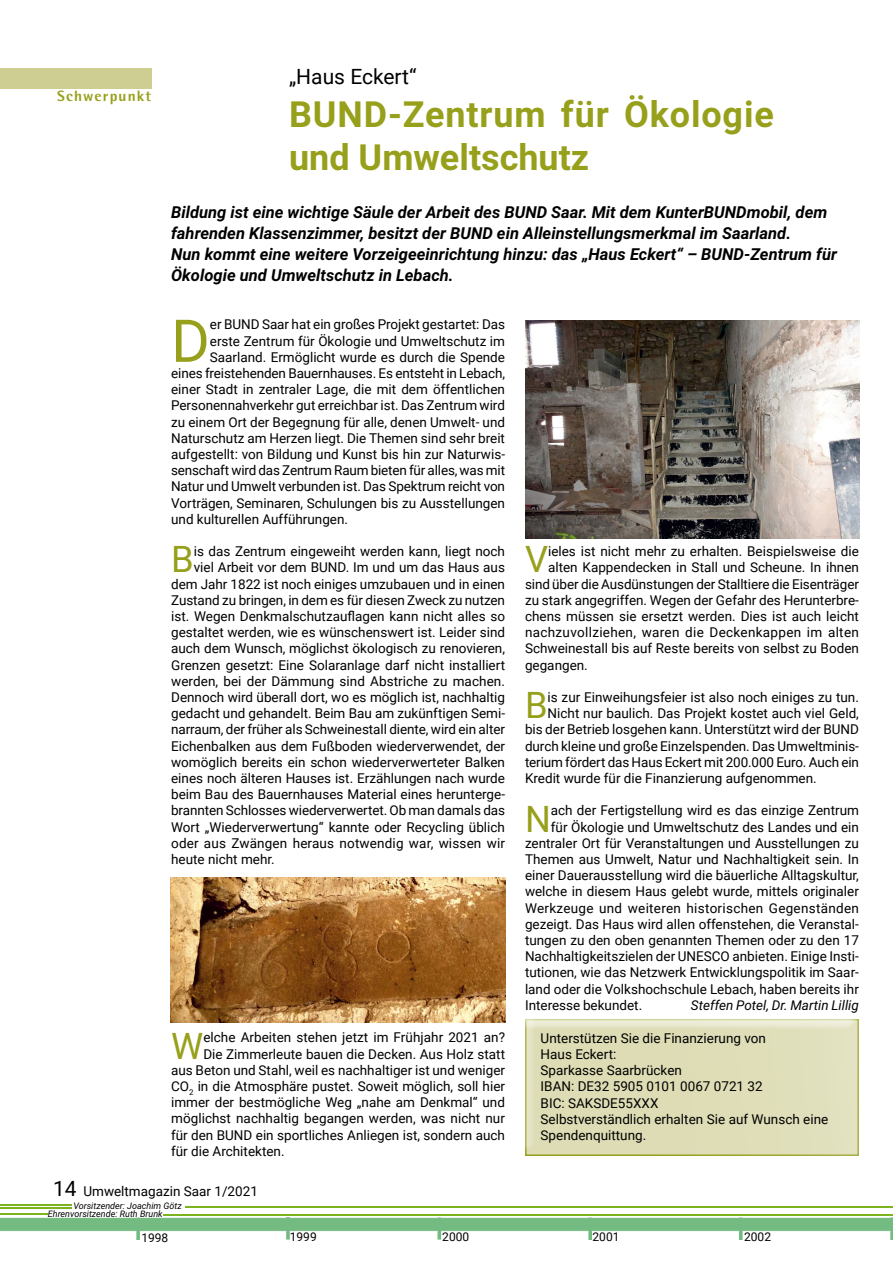
<style>
.page{position:relative;width:893px;height:1263px;background:#fff}
.page>*{position:absolute;margin:0;border:0;box-sizing:border-box;transform-origin:0 0}
.t1{font:59.1px "Roboto";color:#97a01b}
.t2{font:36.3px "Roboto";color:#97a01b}
.t3{font:700 36px/43.2px "Roboto";letter-spacing:.025em;color:#97a01b}
.t4{font:21px "Roboto";color:#000}
.t5{font:italic 700 16.5px/21px "Roboto";color:#000}
.t6{font:800 15px "Agfa Rotis Semisans";letter-spacing:.075em;color:#97a01b}
.t7{font:13.5px/16.2px "Roboto";color:#000}
.t8{font:13.5px "Roboto";letter-spacing:.025em;color:#000}
.t9{font:13.5px "Roboto";letter-spacing:.02em;color:#000}
.t10{font:italic 13.5px "Roboto";color:#000}
.t11{font:12px "Roboto";color:#000}
.t12{font:italic 9px "Roboto";color:#000}
.s1{font-size:21px}
</style>
<div class="page">
<div style="left:0;top:68px;width:151px;height:20px;background:#cecd92"></div>
<img style="left:0;top:1218px;width:893px;height:21px">
<hr style="left:0;top:1207px;width:71px;height:2px;background:#7ab51d">
<hr style="left:0;top:1204px;width:71px;height:1px;background:#7ab51d">
<hr style="left:0;top:1213px;width:48px;height:2px;background:#7ab51d">
<hr style="left:163px;top:1214px;width:730px;height:1px;background:#7ab51d">
<hr style="left:185px;top:1206px;width:708px;height:2px;background:#7ab51d">
<div style="left:519px;top:1012px;width:351px;height:144px;background:#000;opacity:.75"></div>
<img style="left:525px;top:320px;width:334px;height:218px">
<img style="left:171px;top:877px;width:334px;height:145px">
<p class="t6" style="left:57px;top:87px;width:95px">Schwerpunkt</p>
<h3 class="t4" style="left:289px;top:62px;width:129px">„Haus Eckert“</h3>
<h3 class="t3" style="left:289px;top:91px;width:486px">BUND-Zentrum für Ökologie und Umweltschutz</h3>
<p class="t5" style="left:171px;top:201px;width:667px">Bildung ist eine wichtige Säule der Arbeit des BUND Saar. Mit dem KunterBUNDmobil, dem fahrenden Klassenzimmer, besitzt der BUND ein Alleinstellungsmerkmal im Saarland.<br>Nun kommt eine weitere Vorzeigeeinrichtung hinzu: das „Haus Eckert“ – BUND-Zentrum für Ökologie und Umweltschutz in Lebach.</p>
<h1 class="t1" style="left:171px;top:299px;width:40px">D</h1>
<p class="t7" style="left:210px;top:316px;width:297px">er BUND Saar hat ein großes Projekt gestartet: Das</p>
<p class="t7" style="left:210px;top:332px;width:297px">erste Zentrum für Ökologie und Umweltschutz im</p>
<p class="t7" style="left:210px;top:348px;width:297px">Saarland. Ermöglicht wurde es durch die Spende</p>
<p class="t7" style="left:171px;top:365px;width:335px">eines freistehenden Bauernhauses. Es entsteht in Lebach,</p>
<p class="t7" style="left:171px;top:381px;width:335px">einer Stadt in zentraler Lage, die mit dem öffentlichen</p>
<p class="t7" style="left:171px;top:397px;width:335px">Personennahverkehr gut erreichbar ist. Das Zentrum wird</p>
<p class="t7" style="left:171px;top:413px;width:335px">zu einem Ort der Begegnung für alle, denen Umwelt- und</p>
<p class="t7" style="left:171px;top:429px;width:335px">Naturschutz am Herzen liegt. Die Themen sind sehr breit</p>
<p class="t7" style="left:171px;top:446px;width:335px">aufgestellt: von Bildung und Kunst bis hin zur Naturwis-</p>
<p class="t7" style="left:171px;top:462px;width:335px">senschaft wird das Zentrum Raum bieten für alles, was mit</p>
<p class="t7" style="left:171px;top:478px;width:335px">Natur und Umwelt verbunden ist. Das Spektrum reicht von</p>
<p class="t7" style="left:171px;top:494px;width:335px">Vorträgen, Seminaren, Schulungen bis zu Ausstellungen</p>
<p class="t7" style="left:171px;top:510px;width:178px">und kulturellen Aufführungen.</p>
<h2 class="t2" style="left:171px;top:534px;width:24px">B</h2>
<p class="t7" style="left:194px;top:543px;width:313px">is das Zentrum eingeweiht werden kann, liegt noch</p>
<p class="t7" style="left:194px;top:559px;width:313px">viel Arbeit vor dem BUND. Im und um das Haus aus</p>
<p class="t7" style="left:171px;top:575px;width:335px">dem Jahr 1822 ist noch einiges umzubauen und in einen</p>
<p class="t7" style="left:171px;top:591px;width:335px">Zustand zu bringen, in dem es für diesen Zweck zu nutzen</p>
<p class="t7" style="left:171px;top:608px;width:335px">ist. Wegen Denkmalschutzauflagen kann nicht alles so</p>
<p class="t7" style="left:171px;top:624px;width:335px">gestaltet werden, wie es wünschenswert ist. Leider sind</p>
<p class="t7" style="left:171px;top:640px;width:335px">auch dem Wunsch, möglichst ökologisch zu renovieren,</p>
<p class="t7" style="left:171px;top:656px;width:335px">Grenzen gesetzt: Eine Solaranlage darf nicht installiert</p>
<p class="t7" style="left:171px;top:672px;width:335px">werden, bei der Dämmung sind Abstriche zu machen.</p>
<p class="t7" style="left:171px;top:689px;width:335px">Dennoch wird überall dort, wo es möglich ist, nachhaltig</p>
<p class="t7" style="left:171px;top:705px;width:335px">gedacht und gehandelt. Beim Bau am zukünftigen Semi-</p>
<p class="t7" style="left:171px;top:721px;width:335px">narraum, der früher als Schweinestall diente, wird ein alter</p>
<p class="t7" style="left:171px;top:737px;width:335px">Eichenbalken aus dem Fußboden wiederverwendet, der</p>
<p class="t7" style="left:171px;top:753px;width:335px">womöglich bereits ein schon wiederverwerteter Balken</p>
<p class="t7" style="left:171px;top:770px;width:335px">eines noch älteren Hauses ist. Erzählungen nach wurde</p>
<p class="t7" style="left:171px;top:786px;width:335px">beim Bau des Bauernhauses Material eines herunterge-</p>
<p class="t7" style="left:171px;top:802px;width:335px">brannten Schlosses wiederverwertet. Ob man damals das</p>
<p class="t7" style="left:171px;top:818px;width:335px">Wort „Wiederverwertung“ kannte oder Recycling üblich</p>
<p class="t7" style="left:171px;top:834px;width:335px">oder aus Zwängen heraus notwendig war, wissen wir</p>
<p class="t7" style="left:171px;top:851px;width:105px">heute nicht mehr.</p>
<h2 class="t2" style="left:171px;top:1020px;width:34px">W</h2>
<p class="t7" style="left:203px;top:1029px;width:303px">elche Arbeiten stehen jetzt im Frühjahr 2021 an?</p>
<p class="t7" style="left:203px;top:1045px;width:303px">Die Zimmerleute bauen die Decken. Aus Holz statt</p>
<p class="t7" style="left:171px;top:1061px;width:335px">aus Beton und Stahl, weil es nachhaltiger ist und weniger</p>
<p class="t7" style="left:171px;top:1077px;width:335px">CO<sub>2</sub> in die Atmosphäre pustet. Soweit möglich, soll hier</p>
<p class="t7" style="left:171px;top:1094px;width:335px">immer der bestmögliche Weg „nahe am Denkmal“ und</p>
<p class="t7" style="left:171px;top:1110px;width:335px">möglichst nachhaltig begangen werden, was nicht nur</p>
<p class="t7" style="left:171px;top:1126px;width:335px">für den BUND ein sportliches Anliegen ist, sondern auch</p>
<p class="t7" style="left:171px;top:1142px;width:115px">für die Architekten.</p>
<h2 class="t2" style="left:525px;top:534px;width:25px">V</h2>
<p class="t7" style="left:548px;top:543px;width:312px">ieles ist nicht mehr zu erhalten. Beispielsweise die</p>
<p class="t7" style="left:548px;top:559px;width:312px">alten Kappendecken in Stall und Scheune. In ihnen</p>
<p class="t7" style="left:525px;top:575px;width:335px">sind über die Ausdünstungen der Stalltiere die Eisenträger</p>
<p class="t7" style="left:525px;top:591px;width:335px">zu stark angegriffen. Wegen der Gefahr des Herunterbre-</p>
<p class="t7" style="left:525px;top:607px;width:335px">chens müssen sie ersetzt werden. Dies ist auch leicht</p>
<p class="t8" style="left:525px;top:623px;width:335px">nachzuvollziehen, waren die Deckenkappen im alten</p>
<p class="t7" style="left:525px;top:640px;width:335px">Schweinestall bis auf Reste bereits von selbst zu Boden</p>
<p class="t7" style="left:525px;top:656px;width:64px">gegangen.</p>
<h2 class="t2" style="left:525px;top:680px;width:24px">B</h2>
<p class="t7" style="left:548px;top:688px;width:313px">is zur Einweihungsfeier ist also noch einiges zu tun.</p>
<p class="t7" style="left:548px;top:705px;width:313px">Nicht nur baulich. Das Projekt kostet auch viel Geld,</p>
<p class="t7" style="left:525px;top:721px;width:335px">bis der Betrieb losgehen kann. Unterstützt wird der BUND</p>
<p class="t7" style="left:525px;top:737px;width:335px">durch kleine und große Einzelspenden. Das Umweltminis-</p>
<p class="t7" style="left:525px;top:753px;width:335px">terium fördert das Haus Eckert mit 200.000 Euro. Auch ein</p>
<p class="t7" style="left:525px;top:769px;width:293px">Kredit wurde für die Finanzierung aufgenommen.</p>
<h2 class="t2" style="left:525px;top:793px;width:27px">N</h2>
<p class="t7" style="left:551px;top:802px;width:310px">ach der Fertigstellung wird es das einzige Zentrum</p>
<p class="t7" style="left:551px;top:818px;width:310px">für Ökologie und Umweltschutz des Landes und ein</p>
<p class="t7" style="left:525px;top:834px;width:335px">zentraler Ort für Veranstaltungen und Ausstellungen zu</p>
<p class="t7" style="left:525px;top:850px;width:335px">Themen aus Umwelt, Natur und Nachhaltigkeit sein. In</p>
<p class="t7" style="left:525px;top:867px;width:335px">einer Dauerausstellung wird die bäuerliche Alltagskultur,</p>
<p class="t7" style="left:525px;top:883px;width:335px">welche in diesem Haus gelebt wurde, mittels originaler</p>
<p class="t9" style="left:525px;top:898px;width:335px">Werkzeuge und weiteren historischen Gegenständen</p>
<p class="t7" style="left:525px;top:915px;width:335px">gezeigt. Das Haus wird allen offenstehen, die Veranstal-</p>
<p class="t7" style="left:525px;top:931px;width:335px">tungen zu den oben genannten Themen oder zu den 17</p>
<p class="t7" style="left:525px;top:948px;width:335px">Nachhaltigkeitszielen der UNESCO anbieten. Einige Insti-</p>
<p class="t7" style="left:525px;top:964px;width:335px">tutionen, wie das Netzwerk Entwicklungspolitik im Saar-</p>
<p class="t7" style="left:525px;top:980px;width:335px">land oder die Volkshochschule Lebach, haben bereits ihr</p>
<p class="t7" style="left:525px;top:996px;width:119px">Interesse bekundet.</p>
<p class="t10" style="left:691px;top:995px;width:169px">Steffen Potel, Dr. Martin Lillig</p>
<p class="t7" style="left:541px;top:1029px;width:289px">Unterstützen Sie die Finanzierung von<br>Haus Eckert:<br>Sparkasse Saarbrücken<br>IBAN: DE32 5905 0101 0067 0721 32<br>BIC: SAKSDE55XXX<br>Selbstverständlich erhalten Sie auf Wunsch eine<br>Spendenquittung.</p>
<p class="t7" style="left:53px;top:1182px;width:206px"><span class="s1">14</span> Umweltmagazin Saar 1/2021</p>
<p class="t12" style="left:73px;top:1199px;width:110px">Vorsitzender: Joachim Götz</p>
<p class="t12" style="left:48px;top:1207px;width:116px">Ehrenvorsitzende: Ruth Brunk</p>
<p class="t11" style="left:141px;top:1229px;width:28px">1998</p>
<p class="t11" style="left:290px;top:1228px;width:28px">1999</p>
<p class="t11" style="left:442px;top:1228px;width:28px">2000</p>
<p class="t11" style="left:593px;top:1228px;width:28px">2001</p>
<p class="t11" style="left:744px;top:1228px;width:28px">2002</p>
</div>
